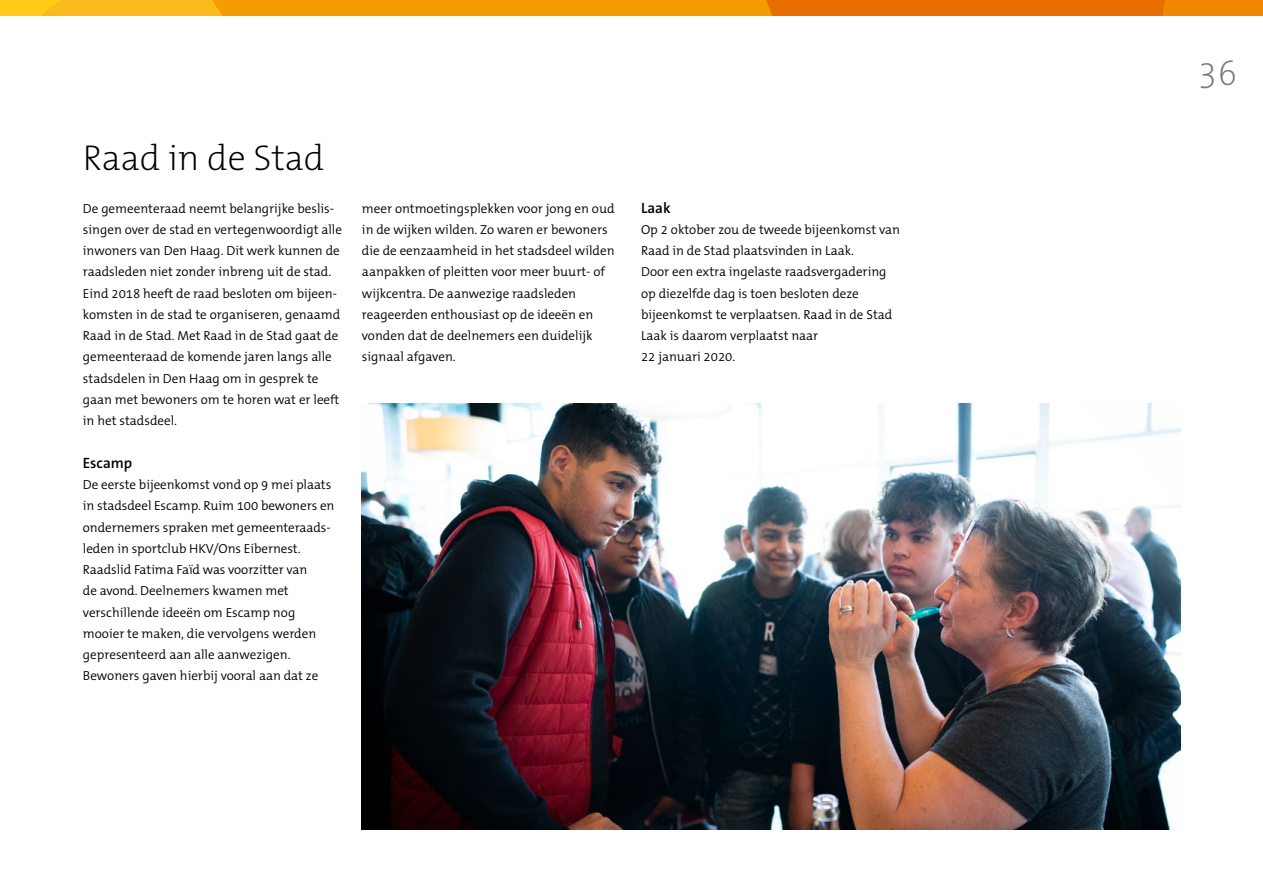
<style>
.page{position:relative;width:1263px;height:893px;background:#fff}
.page>*{position:absolute;margin:0;border:0;box-sizing:border-box;transform-origin:0 0}
.Kop_24{font:200 36px "The Mix B W2";color:#000}
.t1{font:200 36px "The Mix B W2";color:#7a7a7a}
.Tussenkop_niveau_1{font:600 15px "The Sans B W6";color:#000}
.Broodtekst{font:300 13.2px/21.3px "The Mix B W4";color:#000}
.Broodtekst_wv{font:300 13.2px/21.3px "The Mix B W4";color:#000}
</style>
<div class="page">
<svg style="left:0;top:0;width:1263px;height:16px;background:#f19206"></svg>
<img style="left:362px;top:404px;width:818px;height:425px">
<h1 class="Kop_24" style="left:83px;top:135px;width:243px">Raad in de Stad</h1>
<p class="Broodtekst_wv" style="left:83px;top:198px;width:261px">De gemeenteraad neemt belangrijke beslis&shy;singen over de stad en vertegenwoordigt alle inwoners van Den Haag. Dit werk kunnen de raadsleden niet zonder inbreng uit de stad.<br>Eind 2018 heeft de raad besloten om bijeen&shy;komsten in de stad te organiseren, genaamd Raad in de Stad. Met Raad in de Stad gaat de gemeenteraad de komende jaren langs alle stadsdelen in Den Haag om in gesprek te gaan met bewoners om te horen wat er leeft in het stadsdeel.</p>
<h2 class="Tussenkop_niveau_1" style="left:83px;top:453px;width:51px">Escamp</h2>
<p class="Broodtekst" style="left:83px;top:474px;width:253px">De eerste bijeenkomst vond op 9 mei plaats in stadsdeel Escamp. Ruim 100 bewoners en ondernemers spraken met gemeenteraads&shy;leden in sportclub HKV/Ons Eibernest.<br>Raadslid Fatima Faïd was voorzitter van<br>de avond. Deelnemers kwamen met verschillende ideeën om Escamp nog mooier te maken, die vervolgens werden gepresenteerd aan alle aanwezigen.<br>Bewoners gaven hierbij vooral aan dat ze</p>
<p class="Broodtekst" style="left:362px;top:198px;width:254px">meer ontmoetingsplekken voor jong en oud in de wijken wilden. Zo waren er bewoners die de eenzaamheid in het stadsdeel wilden aanpakken of pleitten voor meer buurt- of wijkcentra. De aanwezige raadsleden reageerden enthousiast op de ideeën en vonden dat de deelnemers een duidelijk signaal afgaven.</p>
<h2 class="Tussenkop_niveau_1" style="left:641px;top:198px;width:31px">Laak</h2>
<p class="Broodtekst" style="left:641px;top:219px;width:260px">Op 2 oktober zou de tweede bijeenkomst van Raad in de Stad plaatsvinden in Laak.<br>Door een extra ingelaste raadsvergadering op diezelfde dag is toen besloten deze bijeenkomst te verplaatsen. Raad in de Stad Laak is daarom verplaatst naar<br>22 januari 2020.</p>
<h1 class="t1" style="left:1198px;top:50px;width:41px">36</h1>
</div>
